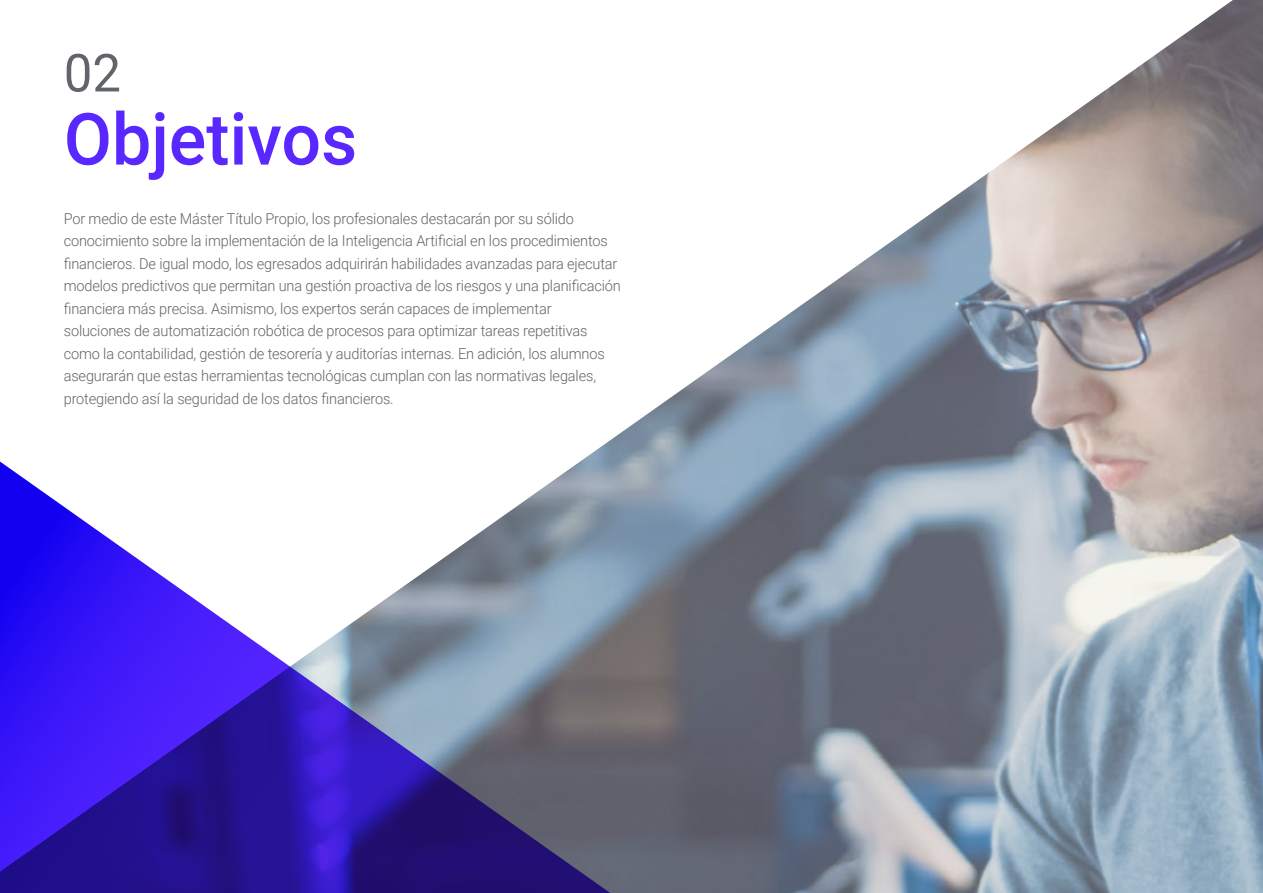
<style>
.page{position:relative;width:1263px;height:893px;background:#fff}
.page>*{position:absolute;margin:0;border:0;box-sizing:border-box;transform-origin:0 0}
.t1{font:500 72px "Roboto";color:#5927ff}
.t2{font:52.5px "Roboto";color:#61646a}
.t3{font:300 15px/22.5px "Roboto";letter-spacing:-.01em;color:#61646a}
</style>
<div class="page">
<img style="left:602px;top:0;width:661px;height:893px">
<svg style="left:0;top:446px;width:640px;height:447px"></svg>
<h2 class="t2" style="left:64px;top:36px;width:59px">02</h2>
<h1 class="t1" style="left:64px;top:89px;width:295px">Objetivos</h1>
<p class="t3" style="left:64px;top:207px;width:558px">Por medio de este Máster Título Propio, los profesionales destacarán por su sólido conocimiento sobre la implementación de la Inteligencia Artificial en los procedimientos financieros. De igual modo, los egresados adquirirán habilidades avanzadas para ejecutar modelos predictivos que permitan una gestión proactiva de los riesgos y una planificación financiera más precisa. Asimismo, los expertos serán capaces de implementar soluciones de automatización robótica de procesos para optimizar tareas repetitivas como la contabilidad, gestión de tesorería y auditorías internas. En adición, los alumnos asegurarán que estas herramientas tecnológicas cumplan con las normativas legales, protegiendo así la seguridad de los datos financieros.</p>
</div>
